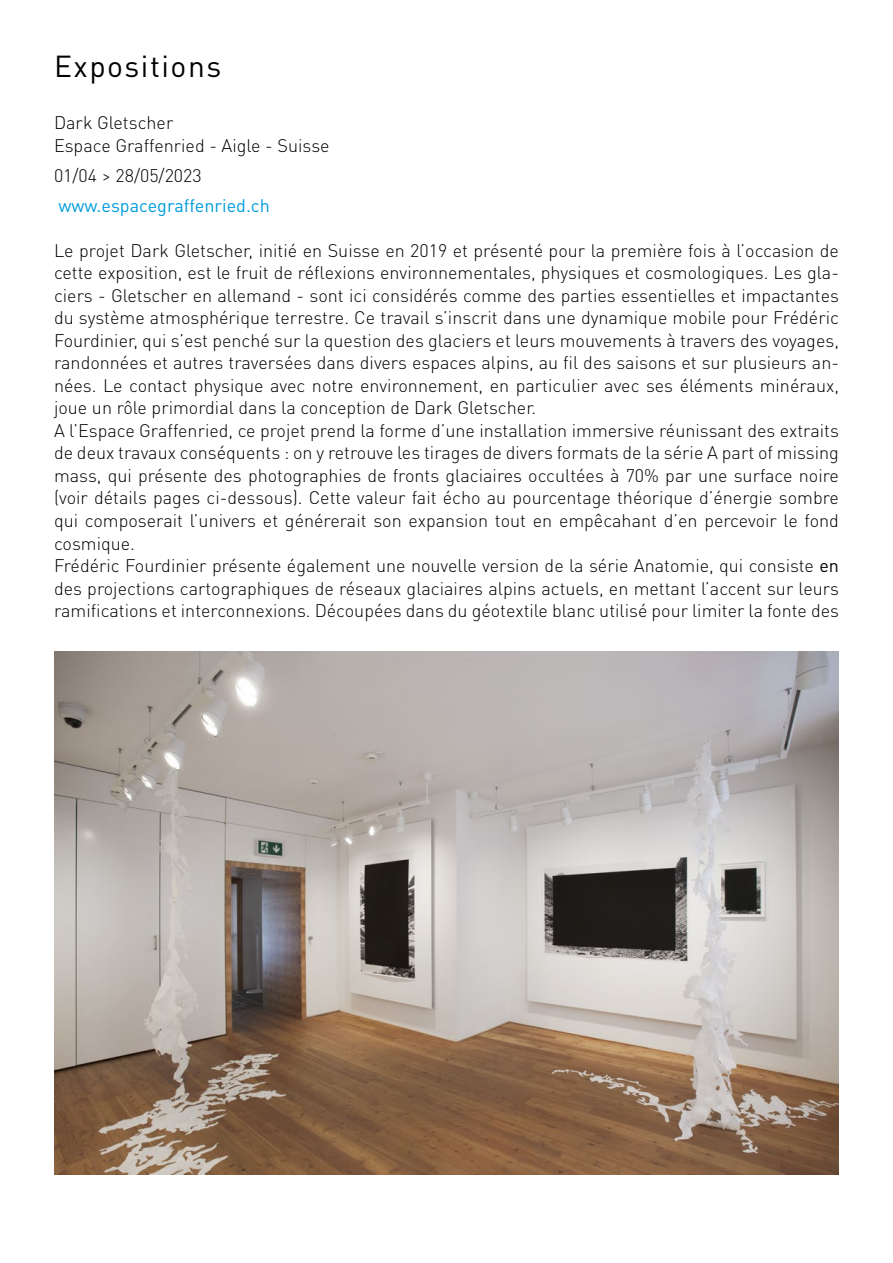
<style>
.page{position:relative;width:893px;height:1263px;background:#fff}
.page>*{position:absolute;margin:0;border:0;box-sizing:border-box;transform-origin:0 0}
.t1{font:30px "DIN Pro";letter-spacing:.05em;color:#000}
.t2{font:300 18px/22.5px "DIN Pro";color:#000}
.t3{font:18px "DIN Pro";color:#009cdd}
.s1{font-weight:400}
</style>
<div class="page">
<img style="left:54px;top:651px;width:785px;height:524px">
<h1 class="t1" style="left:54px;top:46px;width:169px">Expositions</h1>
<p class="t2" style="left:54px;top:111px;width:277px">Dark Gletscher<br>Espace Graffenried - Aigle - Suisse</p>
<p class="t2" style="left:54px;top:163px;width:149px">01/04 &gt; 28/05/2023</p>
<p class="t3" style="left:58px;top:193px;width:213px">www.espacegraffenried.ch</p>
<p class="t2" style="left:54px;top:238px;width:786px">Le projet Dark Gletscher, initié en Suisse en 2019 et présenté pour la première fois à l’occasion de cette exposition, est le fruit de réflexions environnementales, physiques et cosmologiques. Les gla&shy;ciers - Gletscher en allemand - sont ici considérés comme des parties essentielles et impactantes du système atmosphérique terrestre. Ce travail s’inscrit dans une dynamique mobile pour Frédéric Fourdinier, qui s’est penché sur la question des glaciers et leurs mouvements à travers des voyages, randonnées et autres traversées dans divers espaces alpins, au fil des saisons et sur plusieurs an&shy;nées. Le contact physique avec notre environnement, en particulier avec ses éléments minéraux, joue un rôle primordial dans la conception de Dark Gletscher.<br>A l’Espace Graffenried, ce projet prend la forme d’une installation immersive réunissant des extraits de deux travaux conséquents : on y retrouve les tirages de divers formats de la série A part of missing mass, qui présente des photographies de fronts glaciaires occultées à 70% par une surface noire (voir détails pages ci-dessous). Cette valeur fait écho au pourcentage théorique d’énergie sombre qui composerait l’univers et générerait son expansion tout en empêcahant d’en percevoir le fond cosmique.<br>Frédéric Fourdinier présente également une nouvelle version de la série Anatomie, qui consiste <span class="s1">en </span>des projections cartographiques de réseaux glaciaires alpins actuels, en mettant l’accent sur leurs ramifications et interconnexions. Découpées dans du géotextile blanc utilisé pour limiter la fonte des</p>
</div>
